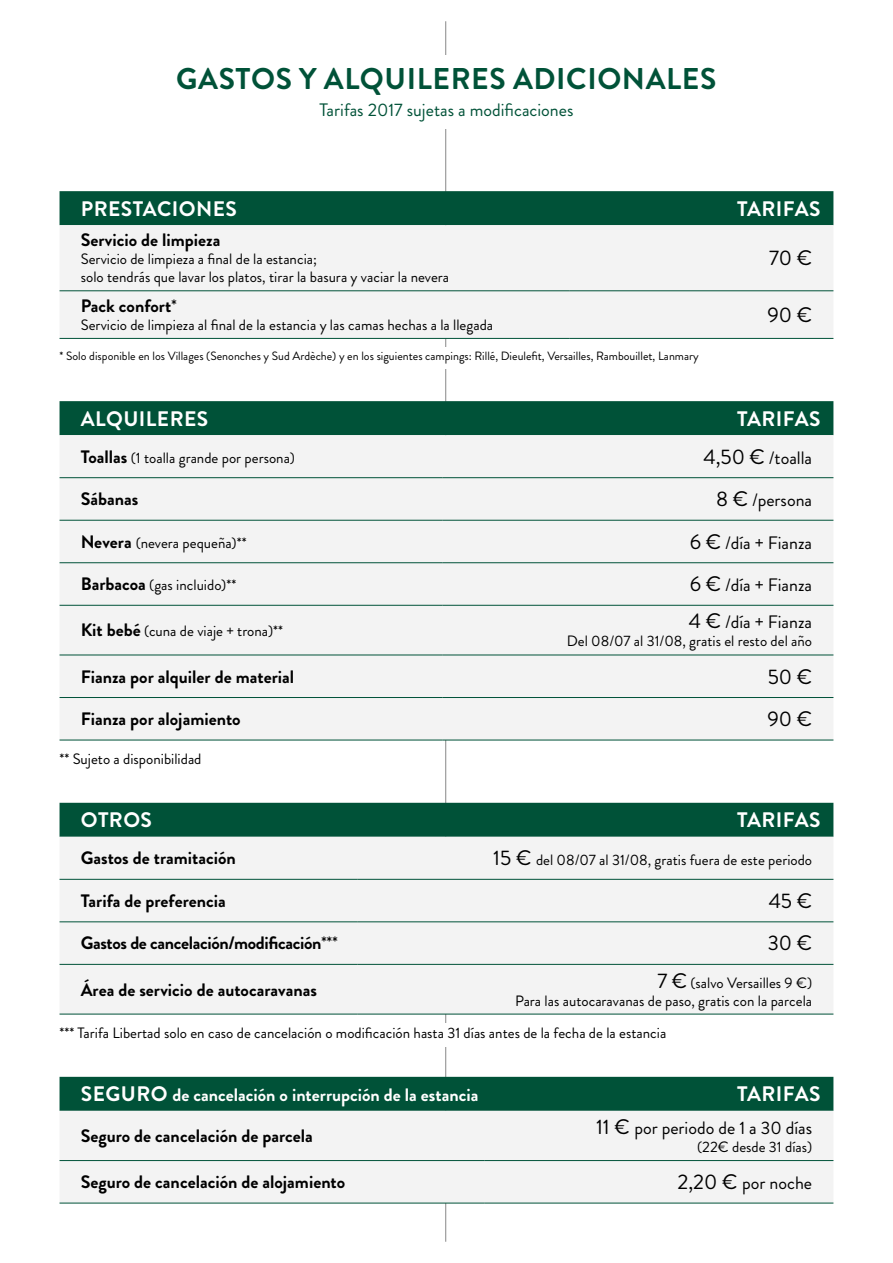
<style>
.page{position:relative;width:893px;height:1263px;background:#fff}
.page>*{position:absolute;margin:0;border:0;box-sizing:border-box;transform-origin:0 0}
.t1{font:700 30px "Brandon Grotesque";letter-spacing:.02em;color:#005238}
.t2{font:700 21px "Brandon Grotesque";letter-spacing:.02em;color:#fff}
.t3{font:21px "Brandon Grotesque";color:#000}
.t4{font:700 18px "Brandon Grotesque";color:#000}
.t5{font:18px "Brandon Grotesque";color:#000}
.t6{font:700 18px "Brandon Grotesque";color:#fff}
.t7{font:18px "Brandon Grotesque";color:#005238}
.t8{font:15px/18px "Brandon Grotesque";color:#000}
.t9{font:12px "Brandon Grotesque";color:#000}
.s1{font-weight:400}
.s2{font-weight:700;font-size:18px}
.s3{font-size:21px}
</style>
<div class="page">
<hr style="left:445px;top:21px;width:1px;height:1221px;background:#878787">
<div style="left:60px;top:55px;width:773px;height:74px;background:#fff"></div>
<div style="left:60px;top:191px;width:773px;height:34px;background:#005238"></div>
<div style="left:60px;top:225px;width:773px;height:113px;background:#f3f3f3"></div>
<hr style="left:60px;top:290px;width:510px;height:1px;background:#005238">
<hr style="left:570px;top:290px;width:263px;height:1px;background:#005238">
<hr style="left:60px;top:338px;width:510px;height:1px;background:#005238">
<hr style="left:570px;top:338px;width:263px;height:1px;background:#005238">
<div style="left:60px;top:401px;width:773px;height:34px;background:#005238"></div>
<div style="left:60px;top:435px;width:773px;height:305px;background:#f3f3f3"></div>
<hr style="left:60px;top:477px;width:382px;height:1px;background:#005238">
<hr style="left:442px;top:477px;width:391px;height:1px;background:#005238">
<hr style="left:60px;top:520px;width:382px;height:1px;background:#005238">
<hr style="left:442px;top:520px;width:391px;height:1px;background:#005238">
<hr style="left:60px;top:562px;width:382px;height:1px;background:#005238">
<hr style="left:442px;top:562px;width:391px;height:1px;background:#005238">
<hr style="left:60px;top:605px;width:382px;height:1px;background:#005238">
<hr style="left:442px;top:605px;width:391px;height:1px;background:#005238">
<hr style="left:60px;top:655px;width:382px;height:1px;background:#005238">
<hr style="left:442px;top:655px;width:391px;height:1px;background:#005238">
<hr style="left:60px;top:697px;width:382px;height:1px;background:#005238">
<hr style="left:442px;top:697px;width:391px;height:1px;background:#005238">
<hr style="left:60px;top:740px;width:382px;height:1px;background:#005238">
<hr style="left:442px;top:740px;width:391px;height:1px;background:#005238">
<div style="left:60px;top:803px;width:773px;height:34px;background:#005238"></div>
<div style="left:60px;top:837px;width:773px;height:177px;background:#f3f3f3"></div>
<hr style="left:60px;top:879px;width:297px;height:1px;background:#005238">
<hr style="left:357px;top:879px;width:476px;height:1px;background:#005238">
<hr style="left:60px;top:921px;width:297px;height:1px;background:#005238">
<hr style="left:357px;top:921px;width:476px;height:1px;background:#005238">
<hr style="left:60px;top:964px;width:297px;height:1px;background:#005238">
<hr style="left:357px;top:964px;width:476px;height:1px;background:#005238">
<hr style="left:60px;top:1014px;width:297px;height:1px;background:#005238">
<hr style="left:357px;top:1014px;width:476px;height:1px;background:#005238">
<div style="left:60px;top:1077px;width:773px;height:34px;background:#005238"></div>
<div style="left:60px;top:1111px;width:773px;height:92px;background:#f3f3f3"></div>
<hr style="left:60px;top:1160px;width:425px;height:1px;background:#005238">
<hr style="left:485px;top:1160px;width:348px;height:1px;background:#005238">
<hr style="left:60px;top:1203px;width:425px;height:1px;background:#005238">
<hr style="left:485px;top:1203px;width:348px;height:1px;background:#005238">
<div style="left:60px;top:347px;width:773px;height:21px;background:#fff"></div>
<div style="left:60px;top:1023px;width:693px;height:23px;background:#fff"></div>
<h1 class="t1" style="left:176px;top:58px;width:542px">Gastos y alquileres adicionales</h1>
<p class="t7" style="left:319px;top:97px;width:256px">Tarifas 2017 sujetas a modificaciones</p>
<h2 class="t2" style="left:81px;top:194px;width:158px">Prestaciones</h2>
<h2 class="t2" style="left:737px;top:194px;width:12px">TARI</h2>
<h2 class="t2" style="left:783px;top:194px;width:26px">FAS</h2>
<p class="t4" style="left:81px;top:227px;width:141px">Servicio de limpieza</p>
<p class="t8" style="left:81px;top:250px;width:370px">Servicio de limpieza a final de la estancia;<br>solo tendrás que lavar los platos, tirar la basura y vaciar la nevera</p>
<h2 class="t3" style="left:769px;top:244px;width:45px">70 €</h2>
<p class="t4" style="left:81px;top:293px;width:98px">Pack confort<span class="s1">*</span></p>
<p class="t8" style="left:81px;top:316px;width:414px">Servicio de limpieza al final de la estancia y las camas hechas a la llegada</p>
<h2 class="t3" style="left:767px;top:300px;width:46px">90 €</h2>
<p class="t9" style="left:60px;top:348px;width:641px">* Solo disponible en los Villages (Senonches y Sud Ardèche) y en los siguientes campings: Rillé, Dieulefit, Versailles, Rambouillet, Lanmary</p>
<h2 class="t2" style="left:81px;top:404px;width:129px">Alquileres</h2>
<h2 class="t2" style="left:737px;top:404px;width:12px">TARI</h2>
<h2 class="t2" style="left:783px;top:404px;width:26px">FAS</h2>
<p class="t8" style="left:81px;top:449px;width:216px"><span class="s2">Toallas</span> (1 toalla grande por persona)</p>
<p class="t5" style="left:703px;top:445px;width:110px"><span class="s3">4,50 €</span> /toalla</p>
<p class="t4" style="left:81px;top:486px;width:59px">Sábanas</p>
<p class="t5" style="left:716px;top:488px;width:97px"><span class="s3">8 €</span> /persona</p>
<p class="t8" style="left:81px;top:534px;width:167px"><span class="s2">Nevera</span> (nevera pequeña)**</p>
<p class="t5" style="left:690px;top:530px;width:124px"><span class="s3">6 €</span> /día + Fianza</p>
<p class="t8" style="left:81px;top:576px;width:157px"><span class="s2">Barbacoa</span> (gas incluido)**</p>
<p class="t5" style="left:690px;top:573px;width:124px"><span class="s3">6 €</span> /día + Fianza</p>
<p class="t8" style="left:81px;top:622px;width:204px"><span class="s2">Kit bebé</span> (cuna de viaje + trona)**</p>
<p class="t5" style="left:689px;top:610px;width:125px"><span class="s3">4 €</span> /día + Fianza</p>
<p class="t8" style="left:567px;top:632px;width:247px">Del 08/07 al 31/08, gratis el resto del año</p>
<p class="t4" style="left:81px;top:664px;width:215px">Fianza por alquiler de material</p>
<h2 class="t3" style="left:768px;top:662px;width:46px">50 €</h2>
<p class="t4" style="left:81px;top:706px;width:161px">Fianza por alojamiento</p>
<h2 class="t3" style="left:767px;top:704px;width:46px">90 €</h2>
<p class="t8" style="left:60px;top:750px;width:143px">** Sujeto a disponibilidad</p>
<h2 class="t2" style="left:81px;top:805px;width:73px">Otros</h2>
<h2 class="t2" style="left:737px;top:805px;width:12px">TARI</h2>
<h2 class="t2" style="left:783px;top:805px;width:26px">FAS</h2>
<p class="t4" style="left:81px;top:845px;width:157px">Gastos de tramitación</p>
<p class="t8" style="left:493px;top:851px;width:320px"><span class="s3">15 €</span> del 08/07 al 31/08, gratis fuera de este periodo</p>
<p class="t4" style="left:81px;top:888px;width:147px">Tarifa de preferencia</p>
<h2 class="t3" style="left:769px;top:886px;width:45px">45 €</h2>
<p class="t4" style="left:81px;top:931px;width:259px">Gastos de cancelación/modificación<span class="s1">***</span></p>
<h2 class="t3" style="left:768px;top:929px;width:46px">30 €</h2>
<p class="t4" style="left:81px;top:977px;width:238px">Área de servicio de autocaravanas</p>
<p class="t8" style="left:515px;top:974px;width:299px;text-align:right"><span class="s3">7 €</span> (salvo Versailles 9 €)<br>Para las autocaravanas de paso, gratis con la parcela</p>
<p class="t8" style="left:60px;top:1024px;width:608px">*** Tarifa Libertad solo en caso de cancelación o modificación hasta 31 días antes de la fecha de la estancia</p>
<p class="t6" style="left:81px;top:1082px;width:399px"><span class="s3">Seg uro</span> de cancelación o interrupción de la estancia</p>
<h2 class="t2" style="left:737px;top:1079px;width:12px">TARI</h2>
<h2 class="t2" style="left:783px;top:1079px;width:26px">FAS</h2>
<p class="t4" style="left:81px;top:1123px;width:234px">Seguro de cancelación de parcela</p>
<p class="t5" style="left:596px;top:1115px;width:218px"><span class="s3">11 €</span> por periodo de 1 a 30 días</p>
<p class="t8" style="left:697px;top:1138px;width:117px">(22€ desde 31 días)</p>
<p class="t4" style="left:81px;top:1169px;width:266px">Seguro de cancelación de alojamiento</p>
<p class="t5" style="left:677px;top:1170px;width:136px"><span class="s3">2,20 €</span> por noche</p>
</div>
